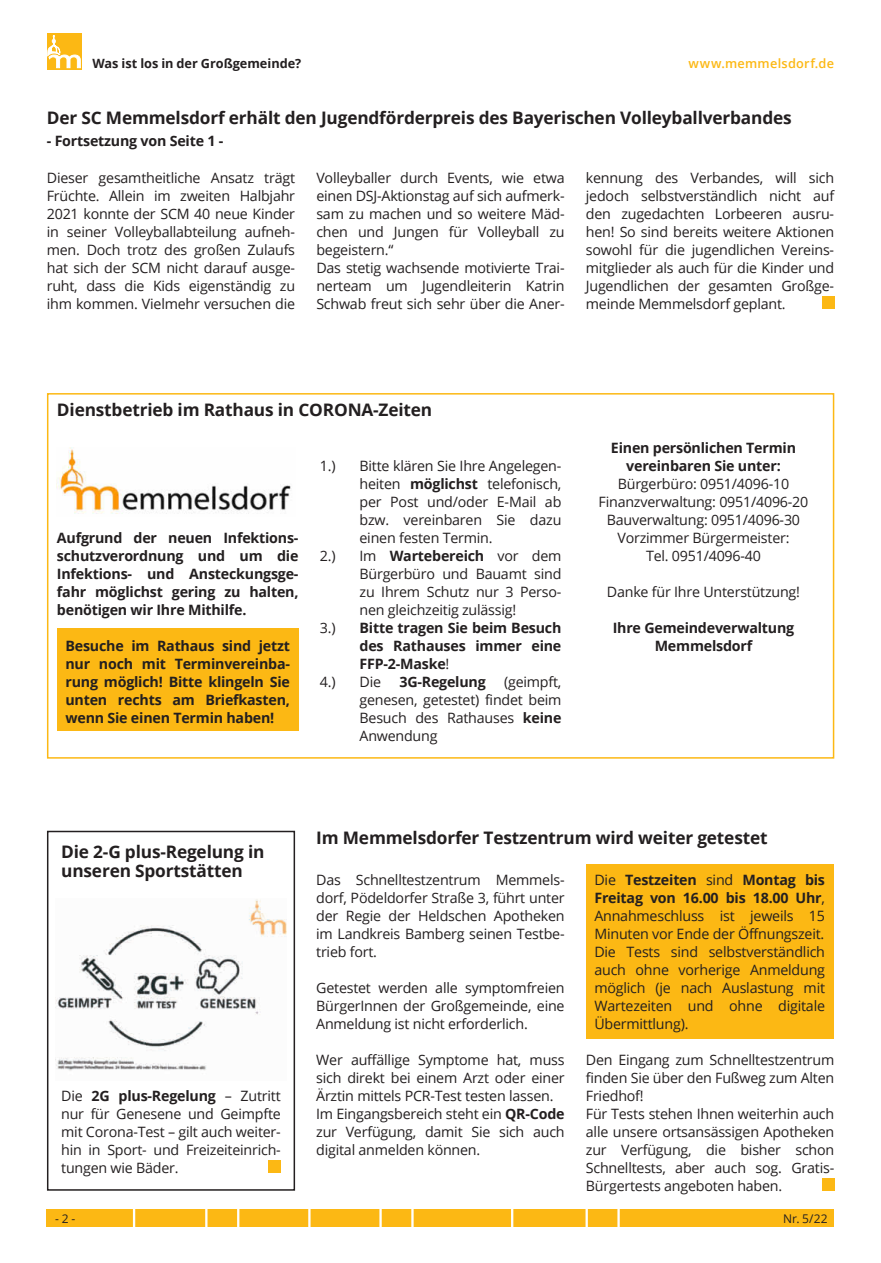
<style>
.page{position:relative;width:881px;height:1263px;background:#fff}
.page>*{position:absolute;margin:0;border:0;box-sizing:border-box;transform-origin:0 0}
.t1{font:700 17.25px/18.9px "Open Sans";letter-spacing:-.01em;color:#231f20}
.t2{font:14.25px/18px "Open Sans";letter-spacing:-.015em;color:#231f20;text-align:justify}
.t3{font:700 14.25px/18px "Open Sans";letter-spacing:-.015em;color:#231f20;text-align:justify}
.t4{font:700 12.75px "Open Sans";color:#231f20}
.t5{font:600 12.75px "Open Sans";letter-spacing:.02em;color:#fcb814}
.t6{font:12px "Open Sans";color:#231f20}
.s1{font-weight:700}
.s2{font-weight:400}
</style>
<div class="page">
<svg style="left:47px;top:34px;width:34px;height:36px"></svg>
<svg style="left:47px;top:35px;width:33px;height:33px"></svg>
<div style="left:47px;top:1210px;width:786px;height:17px;background:#fcb814"></div>
<svg style="left:133px;top:1210px;width:2px;height:17px"></svg>
<svg style="left:205px;top:1210px;width:2px;height:17px"></svg>
<svg style="left:237px;top:1210px;width:2px;height:17px"></svg>
<svg style="left:308px;top:1210px;width:2px;height:17px"></svg>
<svg style="left:379px;top:1210px;width:2px;height:17px"></svg>
<svg style="left:411px;top:1210px;width:2px;height:17px"></svg>
<svg style="left:511px;top:1210px;width:2px;height:17px"></svg>
<svg style="left:585px;top:1210px;width:2px;height:17px"></svg>
<svg style="left:617px;top:1210px;width:2px;height:17px"></svg>
<div style="left:821px;top:296px;width:12px;height:13px;background:#fcb814"></div>
<div style="left:585px;top:864px;width:248px;height:175px;background:#fcb814"></div>
<div style="left:821px;top:1178px;width:13px;height:13px;background:#fcb814"></div>
<div style="left:57px;top:628px;width:241px;height:103px;background:#fcb814"></div>
<div style="left:47px;top:393px;width:787px;height:366px;border:2px solid #fcb814"></div>
<img style="left:57px;top:447px;width:234px;height:67px">
<div style="left:268px;top:1160px;width:13px;height:13px;background:#fcb814"></div>
<div style="left:47px;top:831px;width:248px;height:360px;border:2px solid #231f20"></div>
<img style="left:55px;top:899px;width:231px;height:172px">
<p class="t4" style="left:92px;top:54px;width:210px">Was ist los in der Großgemeinde?</p>
<p class="t1" style="left:47px;top:108px;width:746px">Der SC Memmelsdorf erhält den Jugendförderpreis des Bayerischen Volleyballverbandes</p>
<p class="t3" style="left:47px;top:131px;width:178px">- Fortsetzung von Seite 1 -</p>
<p class="t2" style="left:47px;top:168px;width:250px">Dieser gesamtheitliche Ansatz trägt Früchte. Allein im zweiten Halbjahr 2021 konnte der SCM 40 neue Kinder in seiner Volleyballabteilung aufneh&shy;men. Doch trotz des großen Zulaufs hat sich der SCM nicht darauf ausge&shy;ruht, dass die Kids eigenständig zu ihm kommen. Vielmehr versuchen die</p>
<p class="t2" style="left:316px;top:168px;width:250px;text-align:left">Volleyballer durch Events, wie etwa einen DSJ-Aktionstag auf sich aufmerk&shy;sam zu machen und so weitere Mäd&shy;chen und Jungen für Volleyball zu begeistern.“<br>Das stetig wachsende motivierte Trai&shy;nerteam um Jugendleiterin Katrin Schwab freut sich sehr über die Aner-</p>
<p class="t2" style="left:585px;top:168px;width:250px">kennung des Verbandes, will sich jedoch selbstverständlich nicht auf den zugedachten Lorbeeren ausru&shy;hen! So sind bereits weitere Aktionen sowohl für die jugendlichen Vereins&shy;mitglieder als auch für die Kinder und Jugendlichen der gesamten Großge&shy;meinde Memmelsdorf geplant.</p>
<p class="t5" style="left:688px;top:55px;width:147px">www.memmelsdorf.de</p>
<p class="t1" style="left:57px;top:400px;width:376px">Dienstbetrieb im Rathaus in CORONA-Zeiten</p>
<p class="t3" style="left:57px;top:528px;width:243px">Aufgrund der neuen Infektions&shy;schutzverordnung und um die Infektions- und Ansteckungsge&shy;fahr möglichst gering zu halten, benötigen wir Ihre Mithilfe.</p>
<p class="t3" style="left:65px;top:636px;width:226px">Besuche im Rathaus sind jetzt nur noch mit Terminvereinba&shy;rung möglich! Bitte klingeln Sie unten rechts am Briefkasten, wenn Sie einen Termin haben!</p>
<p class="t2" style="left:320px;top:456px;width:17px">1.)</p>
<p class="t2" style="left:359px;top:456px;width:203px">Bitte klären Sie Ihre Angelegen&shy;heiten <span class="s1">möglichst</span> telefonisch, per Post und/oder E-Mail ab bzw. vereinbaren Sie dazu einen festen Termin.</p>
<p class="t2" style="left:320px;top:546px;width:17px">2.)</p>
<p class="t2" style="left:359px;top:546px;width:203px">Im <span class="s1">Wartebereich</span> vor dem Bürgerbüro und Bauamt sind zu Ihrem Schutz nur 3 Perso&shy;nen gleichzeitig zulässig!</p>
<p class="t2" style="left:320px;top:618px;width:17px">3.)</p>
<p class="t3" style="left:359px;top:618px;width:203px">Bitte tragen Sie beim Besuch des Rathauses immer eine FFP-2-Maske<span class="s2">!</span></p>
<p class="t2" style="left:320px;top:672px;width:17px">4.)</p>
<p class="t2" style="left:359px;top:672px;width:23px">Die</p>
<p class="t3" style="left:399px;top:672px;width:88px">3G-Regelung</p>
<p class="t2" style="left:359px;top:672px;width:203px;text-indent:144px">(geimpft, genesen, getestet) findet beim Besuch des Rathauses <span class="s1">keine </span>Anwendung</p>
<p class="t3" style="left:610px;top:438px;width:186px;text-align:center">Einen persönlichen Termin vereinbaren Sie unter:</p>
<p class="t2" style="left:598px;top:474px;width:211px;text-align:center">Bürgerbüro: 0951/4096-10<br>Finanzverwaltung: 0951/4096-20<br>Bauverwaltung: 0951/4096-30<br>Vorzimmer Bürgermeister:<br>Tel. 0951/4096-40</p>
<p class="t2" style="left:606px;top:582px;width:194px">Danke für Ihre Unterstützung!</p>
<p class="t3" style="left:612px;top:618px;width:183px;text-align:center">Ihre Gemeindeverwaltung<br>Memmelsdorf</p>
<p class="t1" style="left:61px;top:842px;width:205px">Die 2-G plus-Regelung in unseren Sportstätten</p>
<p class="t2" style="left:61px;top:1086px;width:221px">Die <span class="s1">2G plus-Regelung</span> – Zutritt nur für Genesene und Geimpfte mit Corona-Test – gilt auch weiter&shy;hin in Sport- und Freizeiteinrich&shy;tungen wie Bäder.</p>
<p class="t1" style="left:316px;top:828px;width:452px">Im Memmelsdorfer Testzentrum wird weiter getestet</p>
<p class="t2" style="left:316px;top:870px;width:250px">Das Schnelltestzentrum Memmels&shy;dorf, Pödeldorfer Straße 3, führt unter der Regie der Heldschen Apotheken im Landkreis Bamberg seinen Testbe&shy;trieb fort.</p>
<p class="t2" style="left:316px;top:978px;width:250px">Getestet werden alle symptomfreien BürgerInnen der Großgemeinde, eine Anmeldung ist nicht erforderlich.</p>
<p class="t2" style="left:316px;top:1050px;width:250px;text-align:left">Wer auffällige Symptome hat, muss sich direkt bei einem Arzt oder einer Ärztin mittels PCR-Test testen lassen.<br>Im Eingangsbereich steht ein <span class="s1">QR-Code </span>zur Verfügung, damit Sie sich auch digital anmelden können.</p>
<p class="t2" style="left:594px;top:870px;width:232px">Die <span class="s1">Testzeiten</span> sind <span class="s1">Montag bis Freitag von 16.00 bis 18.00 Uhr</span>, Annahmeschluss ist jeweils 15<br>Minuten vor Ende der Öffnungszeit.<br>Die Tests sind selbstverständlich auch ohne vorherige Anmeldung möglich (je nach Auslastung mit Wartezeiten und ohne digitale Übermittlung).</p>
<p class="t2" style="left:585px;top:1050px;width:250px;text-align:left">Den Eingang zum Schnelltestzentrum finden Sie über den Fußweg zum Alten<br>Friedhof!<br>Für Tests stehen Ihnen weiterhin auch alle unsere ortsansässigen Apotheken zur Verfügung, die bisher schon<br>Schnelltests, aber auch sog. Gratis-<br>Bürgertests angeboten haben.</p>
<p class="t6" style="left:55px;top:1211px;width:22px">- 2 -</p>
<p class="t6" style="left:783px;top:1211px;width:46px">Nr. 5/22</p>
</div>
